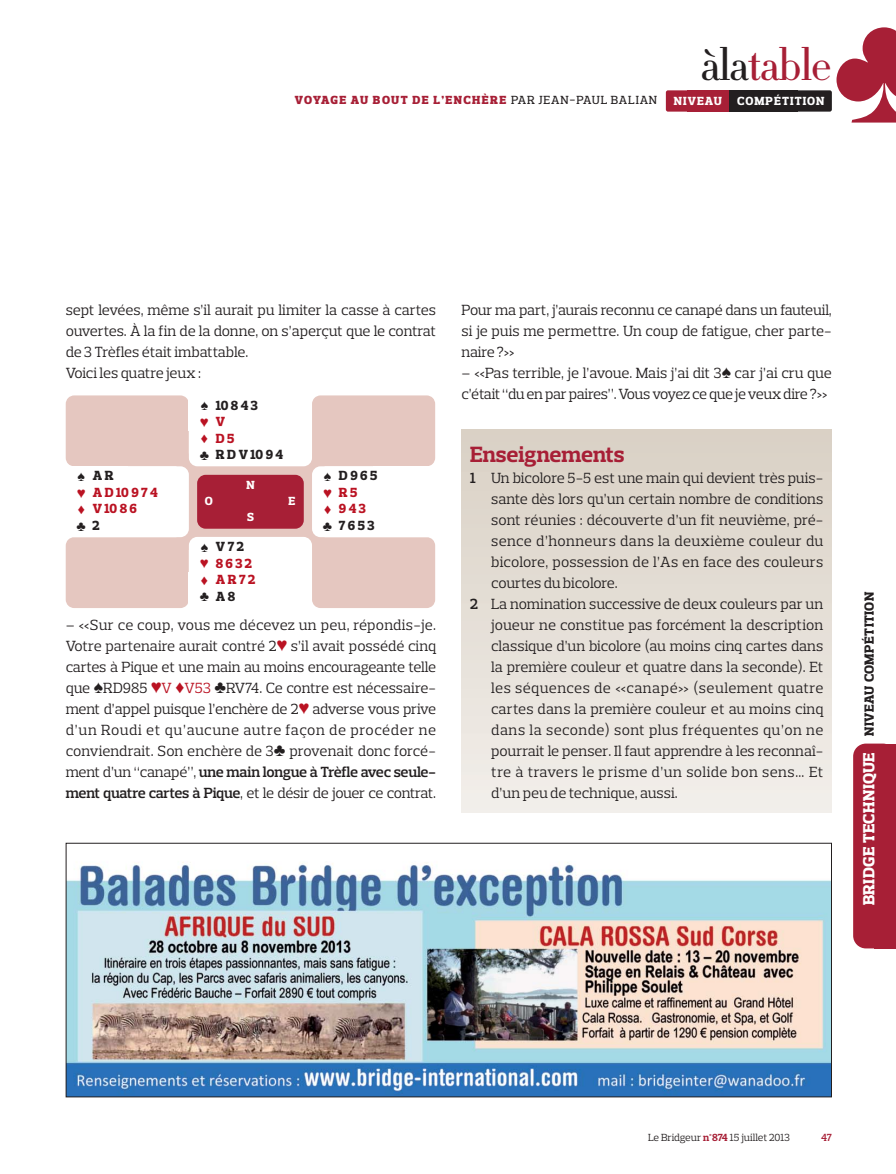
<style>
.page{position:relative;width:896px;height:1174px;background:#fff}
.page>*{position:absolute;margin:0;border:0;box-sizing:border-box;transform-origin:0 0}
.t1{font:45px "Didot HTF L06 Light";letter-spacing:-.035em;color:#a71f36}
.t2{font:700 22.5px "Prelo Slab";letter-spacing:-.005em;color:#a71f36}
.t3{font:15px/21px "Prelo Slab";color:#231f20}
.t4{font:15px "Prelo Slab";letter-spacing:.025em;color:#231f20}
.t5{font:15px "Prelo Slab";letter-spacing:.02em;color:#231f20}
.t6{font:800 13.5px "Prelo Slab";letter-spacing:.035em;color:#231f20}
.t7{font:800 13.5px/16.5px "Prelo Slab";color:#ba1222}
.t8{font:900 12px "Prelo Slab";letter-spacing:.115em;color:#a71f36}
.t9{font:800 12px "Prelo Slab";letter-spacing:.09em;color:#fff}
.t10{font:10.5px "Prelo Slab";color:#231f20}
.t11{font:600 10.5px "Prelo Slab";color:#a71f36}
.s1{color:#231f20}
.s2{font-weight:500;color:#231f20}
.s3{color:#ba1222}
.s4{font-weight:600}
.s5{font-size:16.5px;color:#fff}
.s6{font-weight:700;color:#a71f36}
</style>
<div class="page">
<div style="left:665px;top:90px;width:64px;height:22px;background:#a71f36;border-radius:2px"></div>
<div style="left:686px;top:90px;width:43px;height:22px;background:#a71f36"></div>
<div style="left:729px;top:90px;width:102px;height:22px;background:#231f20;border-radius:2px"></div>
<div style="left:729px;top:90px;width:68px;height:22px;background:#231f20"></div>
<div style="left:852px;top:743px;width:43px;height:205px;background:#a71f36;border-radius:13px"></div>
<div style="left:874px;top:743px;width:21px;height:205px;background:#a71f36"></div>
<div style="left:461px;top:429px;width:370px;height:383px;background:linear-gradient(to bottom,#d9d0c4,#f2eeea)"></div>
<div style="left:66px;top:395px;width:369px;height:213px;background:#e5c7c0"></div>
<div style="left:197px;top:475px;width:106px;height:54px;background:#a71f36;border-radius:9px"></div>
<div style="left:189px;top:395px;width:123px;height:71px;background:#fff;border-radius:9px"></div>
<div style="left:189px;top:537px;width:123px;height:71px;background:#fff;border-radius:9px"></div>
<div style="left:189px;top:572px;width:123px;height:36px;background:#fff"></div>
<div style="left:66px;top:466px;width:123px;height:71px;background:#fff;border-radius:9px"></div>
<div style="left:66px;top:466px;width:61px;height:71px;background:#fff"></div>
<div style="left:312px;top:466px;width:123px;height:71px;background:#fff;border-radius:9px"></div>
<img style="left:68px;top:862px;width:761px;height:233px">
<div style="left:66px;top:843px;width:765px;height:254px;border:1px solid #231f20"></div>
<h1 class="t1" style="left:700px;top:47px;width:133px"><span class="s1">àla</span>table</h1>
<p class="t8" style="left:294px;top:93px;width:364px">VOYAGE AU BOUT DE L’ENCHÈRE <span class="s2">PAR JEAN-PAUL BALIAN</span></p>
<p class="t9" style="left:673px;top:94px;width:50px">NIVEAU</p>
<p class="t9" style="left:736px;top:94px;width:89px">COMPÉTITION</p>
<p class="t3" style="left:66px;top:301px;width:371px">sept levées, même s’il aurait pu limiter la casse à cartes ouvertes. À la fin de la donne, on s’aperçut que le contrat de 3 Trèfles était imbattable.<br>Voici les quatre jeux :</p>
<p class="t6" style="left:93px;top:468px;width:22px">A R</p>
<p class="t7" style="left:93px;top:484px;width:67px">A D 10 9 7 4<br>V 10 8 6</p>
<p class="t6" style="left:93px;top:517px;width:9px">2</p>
<p class="t6" style="left:216px;top:397px;width:44px">10 8 4 3</p>
<p class="t7" style="left:216px;top:413px;width:20px">V<br>D 5</p>
<p class="t6" style="left:216px;top:446px;width:69px">R D V 10 9 4</p>
<p class="t9" style="left:246px;top:478px;width:10px">N</p>
<p class="t9" style="left:247px;top:510px;width:8px">S</p>
<p class="t9" style="left:205px;top:494px;width:10px">O</p>
<p class="t9" style="left:288px;top:494px;width:8px">E</p>
<p class="t6" style="left:216px;top:539px;width:30px">V 7 2</p>
<p class="t7" style="left:216px;top:555px;width:41px">8 6 3 2<br>A R 7 2</p>
<p class="t6" style="left:216px;top:588px;width:21px">A 8</p>
<p class="t6" style="left:339px;top:468px;width:40px">D 9 6 5</p>
<p class="t7" style="left:339px;top:484px;width:28px">R 5<br>9 4 3</p>
<p class="t6" style="left:339px;top:517px;width:37px">7 6 5 3</p>
<p class="t3" style="left:66px;top:616px;width:371px;text-align:justify">– «Sur ce coup, vous me décevez un peu, répondis-je.<br>Votre partenaire aurait contré 2<span class="s3">♥</span> s’il avait possédé cinq cartes à Pique et une main au moins encourageante telle que ♠RD985 <span class="s3">♥V</span> <span class="s3">♦V53</span> ♣RV74. Ce contre est nécessaire&shy;ment d’appel puisque l’enchère de 2<span class="s3">♥</span> adverse vous prive d’un Roudi et qu’aucune autre façon de procéder ne conviendrait. Son enchère de 3♣ provenait donc forcé&shy;ment d’un “canapé”, <span class="s4">une main longue à Trèfle avec seule&shy;ment quatre cartes à Pique</span>, et le désir de jouer ce contrat.</p>
<p class="t3" style="left:461px;top:301px;width:371px;text-align:justify">Pour ma part, j’aurais reconnu ce canapé dans un fauteuil, si je puis me permettre. Un coup de fatigue, cher parte&shy;naire ?»</p>
<p class="t3" style="left:461px;top:364px;width:371px">– «Pas terrible, je l’avoue. Mais j’ai dit 3♠ car j’ai cru que c’était “du en par paires”. Vous voyez ce que je veux dire ?»</p>
<h2 class="t2" style="left:470px;top:446px;width:156px">Enseignements</h2>
<p class="t3" style="left:470px;top:469px;width:354px"><span class="s4">1</span> Un bicolore 5-5 est une main qui devient très puis-</p>
<p class="t3" style="left:491px;top:490px;width:333px">sante dès lors qu’un certain nombre de conditions</p>
<p class="t3" style="left:491px;top:511px;width:333px">sont réunies : découverte d’un fit neuvième, pré-</p>
<p class="t5" style="left:491px;top:536px;width:333px">sence d’honneurs dans la deuxième couleur du</p>
<p class="t3" style="left:491px;top:553px;width:333px">bicolore, possession de l’As en face des couleurs</p>
<p class="t3" style="left:491px;top:574px;width:128px">courtes du bicolore.</p>
<p class="t3" style="left:470px;top:595px;width:354px"><span class="s4">2</span> La nomination successive de deux couleurs par un</p>
<p class="t3" style="left:491px;top:616px;width:333px">joueur ne constitue pas forcément la description</p>
<p class="t3" style="left:491px;top:637px;width:333px">classique d’un bicolore (au moins cinq cartes dans</p>
<p class="t3" style="left:491px;top:658px;width:333px">la première couleur et quatre dans la seconde). Et</p>
<p class="t4" style="left:491px;top:683px;width:333px">les séquences de «canapé» (seulement quatre</p>
<p class="t3" style="left:491px;top:700px;width:333px">cartes dans la première couleur et au moins cinq</p>
<p class="t4" style="left:491px;top:725px;width:333px">dans la seconde) sont plus fréquentes qu’on ne</p>
<p class="t3" style="left:491px;top:742px;width:333px">pourrait le penser. Il faut apprendre à les reconnaî-</p>
<p class="t4" style="left:491px;top:767px;width:333px">tre à travers le prisme d’un solide bon sens… Et</p>
<p class="t3" style="left:491px;top:784px;width:188px">d’un peu de technique, aussi.</p>
<p class="t6" style="left:860px;top:905px;width:315px;rotate:-90deg"><span class="s5">BRIDGE TECHNIQUE</span> NIVEAU COMPÉTITION</p>
<p class="t10" style="left:647px;top:1134px;width:143px">Le Bridgeur <span class="s6">n°874</span> 15 juillet 2013</p>
<p class="t11" style="left:820px;top:1134px;width:12px">47</p>
</div>
